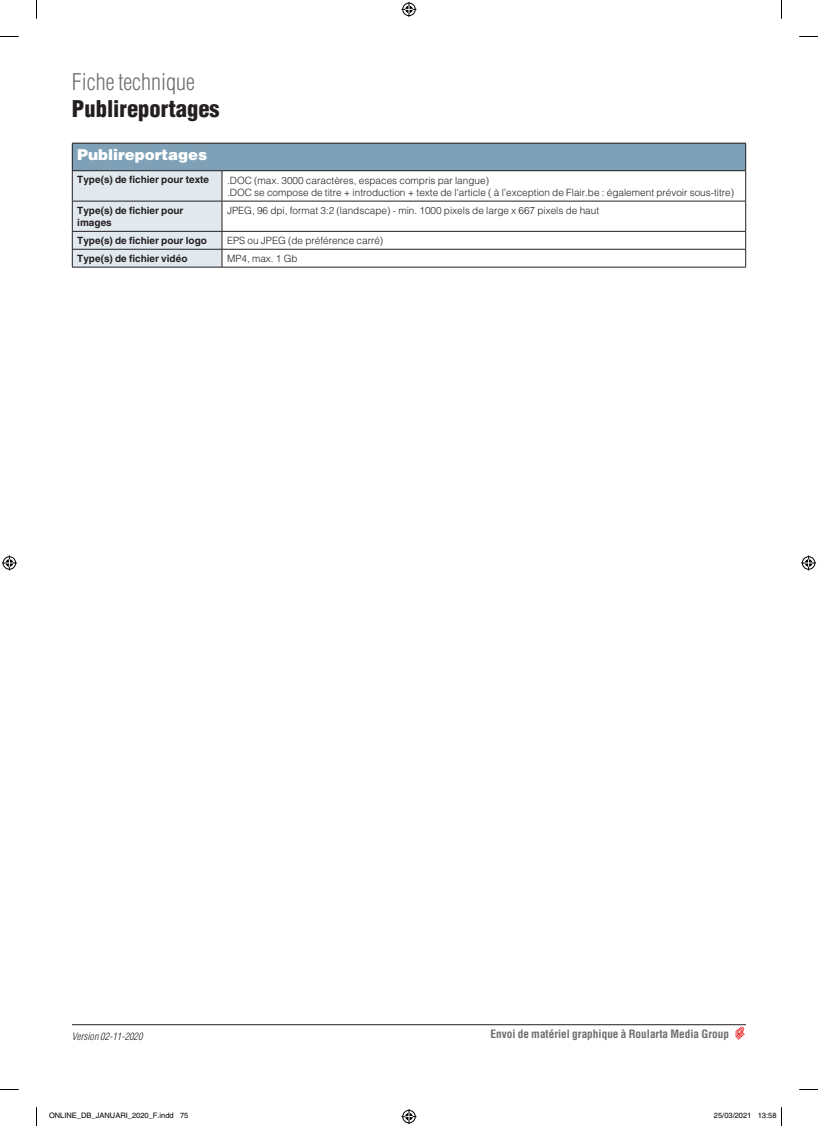
<style>
.page{position:relative;width:818px;height:1126px;background:#fff}
.page>*{position:absolute;margin:0;border:0;box-sizing:border-box;transform-origin:0 0}
.t1{font:900 condensed 22.5px "Helvetica";color:#231f20}
.t2{font:300 condensed 22.5px "Helvetica";color:#6c6d70}
.t3{font:900 15px "Helvetica";color:#fff}
.t4{font:700 condensed 11.25px "Helvetica";color:#6c6d70}
.t5{font:300 10px/12.5px "Helvetica";color:#231f20}
.t6{font:700 10px/12.5px "Helvetica";color:#231f20}
.t7{font:italic 300 condensed 10px "Helvetica";color:#231f20}
.t8{font:7.5px "Helvetica";color:#000}
</style>
<div class="page">
<svg style="left:735px;top:1027px;width:9px;height:12px"></svg>
<hr style="left:72px;top:1024px;width:673px;height:1px;background:#231f20">
<div style="left:72px;top:143px;width:673px;height:28px;background:#7ea1b7"></div>
<hr style="left:222px;top:143px;width:523px;height:1px;background:#231f20">
<svg style="left:745px;top:143px;width:1px;height:27px"></svg>
<hr style="left:222px;top:170px;width:523px;height:1px;background:#231f20">
<hr style="left:745px;top:171px;width:1px;height:30px;background:#231f20">
<hr style="left:222px;top:201px;width:523px;height:1px;background:#231f20">
<hr style="left:745px;top:201px;width:1px;height:30px;background:#231f20">
<hr style="left:222px;top:231px;width:523px;height:1px;background:#231f20">
<hr style="left:222px;top:249px;width:523px;height:1px;background:#231f20">
<svg style="left:72px;top:143px;width:150px;height:124px"></svg>
<svg style="left:745px;top:232px;width:1px;height:35px"></svg>
<hr style="left:72px;top:267px;width:150px;height:1px;background:#231f20">
<hr style="left:222px;top:267px;width:523px;height:1px;background:#231f20">
<svg style="left:0;top:36px;width:19px;height:1px"></svg>
<svg style="left:799px;top:36px;width:18px;height:1px"></svg>
<svg style="left:0;top:1089px;width:19px;height:1px"></svg>
<svg style="left:799px;top:1089px;width:18px;height:1px"></svg>
<svg style="left:36px;top:0;width:1px;height:19px"></svg>
<svg style="left:36px;top:1107px;width:1px;height:18px"></svg>
<svg style="left:401px;top:2px;width:15px;height:15px"></svg>
<svg style="left:401px;top:1109px;width:15px;height:14px"></svg>
<svg style="left:2px;top:555px;width:15px;height:15px"></svg>
<svg style="left:801px;top:555px;width:14px;height:15px"></svg>
<h1 class="t2" style="left:72px;top:69px;width:124px">Fiche technique</h1>
<h1 class="t1" style="left:72px;top:95px;width:149px">Publireportages</h1>
<h2 class="t3" style="left:77px;top:145px;width:132px">Publireportages</h2>
<p class="t6" style="left:77px;top:173px;width:133px">Type(s) de fichier pour texte</p>
<p class="t5" style="left:227px;top:173px;width:508px">.DOC (max. 3000 caractères, espaces compris par langue)<br>.DOC se compose de titre + introduction + texte de l’article ( à l’exception de Flair.be : également prévoir sous-titre)</p>
<p class="t6" style="left:77px;top:204px;width:108px">Type(s) de fichier pour images</p>
<p class="t5" style="left:227px;top:204px;width:373px">JPEG, 96 dpi, format 3:2 (landscape) - min. 1000 pixels de large x 667 pixels de haut</p>
<p class="t6" style="left:77px;top:234px;width:131px">Type(s) de fichier pour logo</p>
<p class="t5" style="left:227px;top:234px;width:158px">EPS ou JPEG (de préférence carré)</p>
<p class="t6" style="left:77px;top:252px;width:112px">Type(s) de fichier vidéo</p>
<p class="t5" style="left:227px;top:252px;width:72px">MP4, max. 1 Gb</p>
<p class="t7" style="left:72px;top:1030px;width:72px">Version 02-11-2020</p>
<p class="t4" style="left:490px;top:1026px;width:240px">Envoi de matériel graphique à Roularta Media Group</p>
<p class="t8" style="left:49px;top:1111px;width:141px">ONLINE_DB_JANUARI_2020_F.indd 75</p>
<p class="t8" style="left:713px;top:1111px;width:64px">25/03/2021 13:58</p>
</div>
